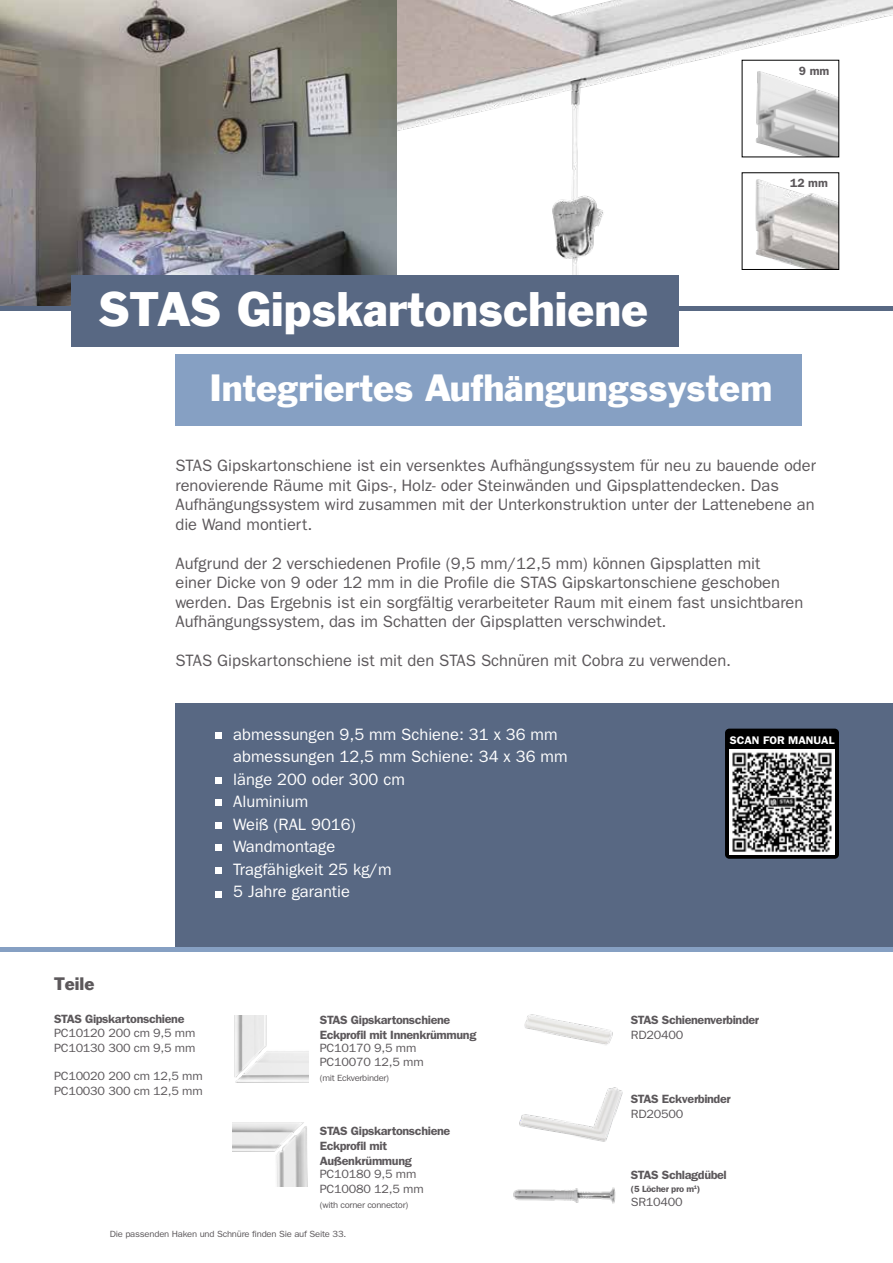
<style>
.page{position:relative;width:893px;height:1263px;background:#fff}
.page>*{position:absolute;margin:0;border:0;box-sizing:border-box;transform-origin:0 0}
.t1{font:44.4px "Franklin Gothic";color:#fff}
.t2{font:34.65px "Franklin Gothic";color:#fff}
.t3{font:16.5px/19.5px "ITC Franklin Gothic Std";color:#5c585b}
.t4{font:16.5px/22.5px "ITC Franklin Gothic Std";color:#fff}
.t5{font:16.5px "Franklin Gothic";color:#5c585b}
.t6{font:600 12px/15px "ITC Franklin Gothic Std";letter-spacing:-.03em;color:#5c585b;scale:1.05 1}
.t7{font:12px/15px "ITC Franklin Gothic Std";letter-spacing:-.02em;color:#5c585b;scale:1.05 1}
.t8{font:600 12px "ITC Franklin Gothic Std";letter-spacing:-.03em;color:#5c585b}
.t9{font:600 11.1px "ITC Franklin Gothic Std";color:#fff;scale:1.05 1}
.t10{font:9px "ITC Franklin Gothic Std";letter-spacing:-.02em;color:#5c585b;scale:1.05 1}
.t11{font:600 9px "ITC Franklin Gothic Std";letter-spacing:-.03em;color:#5c585b;scale:1.05 1}
</style>
<div class="page">
<div style="left:175px;top:703px;width:718px;height:246px;background:#586883"></div>
<hr style="left:0;top:947px;width:893px;height:4px;background:#86a0c3">
<img style="left:396px;top:0;width:497px;height:276px">
<img style="left:0;top:0;width:396px;height:306px">
<hr style="left:0;top:306px;width:893px;height:4px;background:#586883">
<img style="left:744px;top:62px;width:93px;height:93px">
<img style="left:744px;top:175px;width:93px;height:93px">
<div style="left:742px;top:173px;width:97px;height:97px;border:1px solid #000"></div>
<div style="left:725px;top:729px;width:114px;height:130px;background:#000;border-radius:4px"></div>
<img style="left:730px;top:750px;width:104px;height:104px">
<img style="left:234px;top:1015px;width:75px;height:68px">
<img style="left:513px;top:1187px;width:103px;height:17px">
<img style="left:524px;top:1014px;width:89px;height:31px">
<img style="left:519px;top:1087px;width:104px;height:55px">
<img style="left:232px;top:1122px;width:76px;height:64px">
<div style="left:176px;top:355px;width:626px;height:71px;background:#86a0c3"></div>
<div style="left:71px;top:276px;width:608px;height:71px;background:#586883"></div>
<svg style="left:215px;top:732px;width:6px;height:6px"></svg>
<svg style="left:215px;top:777px;width:6px;height:6px"></svg>
<svg style="left:215px;top:800px;width:6px;height:6px"></svg>
<svg style="left:215px;top:822px;width:6px;height:6px"></svg>
<svg style="left:215px;top:845px;width:6px;height:6px"></svg>
<svg style="left:215px;top:867px;width:6px;height:6px"></svg>
<svg style="left:215px;top:891px;width:6px;height:6px"></svg>
<p class="t8" style="left:799px;top:63px;width:32px">9 mm</p>
<p class="t8" style="left:790px;top:176px;width:39px">12 mm</p>
<h1 class="t1" style="left:98px;top:281px;width:551px">STAS Gipskartonschiene</h1>
<h2 class="t2" style="left:209px;top:366px;width:564px">Integriertes Aufhängungssystem</h2>
<p class="t3" style="left:175px;top:456px;width:642px">STAS Gipskartonschiene ist ein versenktes Aufhängungssystem für neu zu bauende oder renovierende Räume mit Gips-, Holz- oder Steinwänden und Gipsplattendecken. Das Aufhängungssystem wird zusammen mit der Unterkonstruktion unter der Lattenebene an die Wand montiert.</p>
<p class="t3" style="left:175px;top:554px;width:629px">Aufgrund der 2 verschiedenen Profile (9,5 mm/12,5 mm) können Gipsplatten mit<br>einer Dicke von 9 oder 12 mm in die Profile die STAS Gipskartonschiene geschoben werden. Das Ergebnis ist ein sorgfältig verarbeiteter Raum mit einem fast unsichtbaren Aufhängungssystem, das im Schatten der Gipsplatten verschwindet.</p>
<p class="t3" style="left:175px;top:651px;width:557px">STAS Gipskartonschiene ist mit den STAS Schnüren mit Cobra zu verwenden.</p>
<p class="t5" style="left:54px;top:972px;width:42px">Teile</p>
<p class="t6" style="left:54px;top:1011px;width:126px">STAS Gipskartonschiene</p>
<p class="t7" style="left:54px;top:1025px;width:136px">PC10120 200 cm 9,5 mm<br>PC10130 300 cm 9,5 mm</p>
<p class="t7" style="left:54px;top:1068px;width:143px">PC10020 200 cm 12,5 mm<br>PC10030 300 cm 12,5 mm</p>
<p class="t4" style="left:233px;top:723px;width:336px">abmessungen 9,5 mm Schiene: 31 x 36 mm abmessungen 12,5 mm Schiene: 34 x 36 mm länge 200 oder 300 cm<br>Aluminium<br>Weiß (RAL 9016)<br>Wandmontage<br>Tragfähigkeit 25 kg/m<br>5 Jahre garantie</p>
<p class="t6" style="left:320px;top:1012px;width:151px">STAS Gipskartonschiene<br>Eckprofil mit Innenkrümmung</p>
<p class="t7" style="left:320px;top:1041px;width:100px;line-height:13.5px">PC10170 9,5 mm<br>PC10070 12,5 mm</p>
<p class="t10" style="left:320px;top:1072px;width:67px">(mit Eckverbinder)</p>
<p class="t6" style="left:320px;top:1123px;width:126px">STAS Gipskartonschiene<br>Eckprofil mit<br>Außenkrümmung</p>
<p class="t7" style="left:320px;top:1167px;width:100px">PC10180 9,5 mm<br>PC10080 12,5 mm</p>
<p class="t10" style="left:320px;top:1200px;width:86px">(with corner connector)</p>
<p class="t10" style="left:110px;top:1228px;width:227px">Die passenden Haken und Schnüre finden Sie auf Seite 33.</p>
<p class="t9" style="left:730px;top:733px;width:101px">SCAN FOR MANUAL</p>
<p class="t6" style="left:631px;top:1012px;width:124px">STAS Schienenverbinder</p>
<p class="t7" style="left:631px;top:1027px;width:51px">RD20400</p>
<p class="t6" style="left:631px;top:1091px;width:97px">STAS Eckverbinder</p>
<p class="t7" style="left:631px;top:1106px;width:51px">RD20500</p>
<p class="t6" style="left:631px;top:1167px;width:93px">STAS Schlagdübel</p>
<p class="t11" style="left:631px;top:1184px;width:68px">(5 Löcher pro m<sup>1</sup>)</p>
<p class="t7" style="left:631px;top:1194px;width:51px">SR10400</p>
</div>
